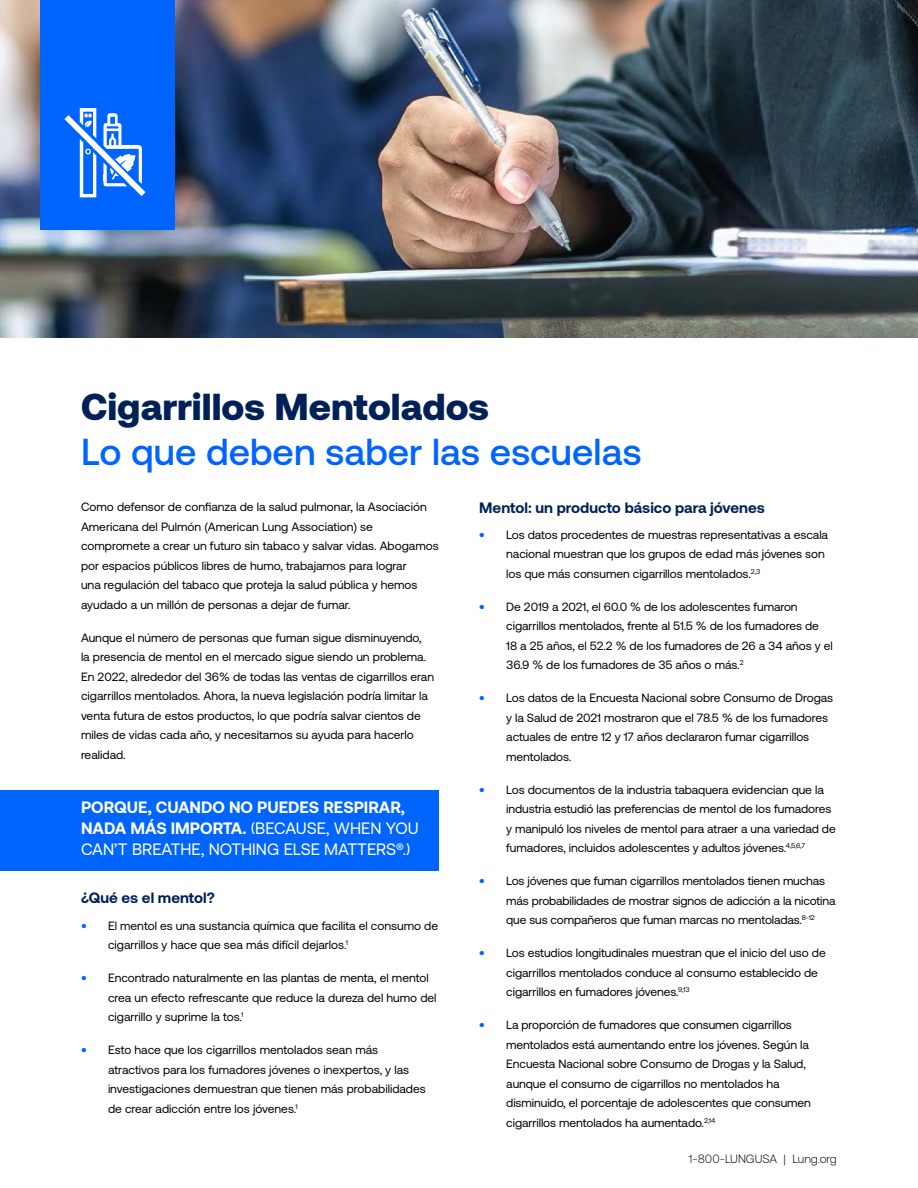
<style>
.page{position:relative;width:918px;height:1188px;background:#fff}
.page>*{position:absolute;margin:0;border:0;box-sizing:border-box;transform-origin:0 0}
.t1{font:500 37.5px "Aeonik";color:#0064ff}
.t2{font:900 37.5px "Aeonik";color:#002158}
.t3{font:16.5px/21px "Aeonik";color:#fff}
.t4{font:700 15px "Aeonik";color:#002158}
.t5{font:12px/19.5px "Aeonik";letter-spacing:-.005em;color:#000}
.t6{font:300 12px "Aeonik";color:#000}
.s1{font-weight:900;color:#0064ff}
.s2{font-weight:700}
</style>
<div class="page">
<div style="left:0;top:790px;width:439px;height:81px;background:#0064ff"></div>
<img style="left:0;top:0;width:918px;height:338px">
<div style="left:40px;top:0;width:136px;height:230px;background:#0064ff"></div>
<svg style="left:64px;top:108px;width:81px;height:89px"></svg>
<h1 class="t2" style="left:81px;top:384px;width:410px">Cigarrillos Mentolados</h1>
<h1 class="t1" style="left:81px;top:430px;width:562px">Lo que deben saber las escuelas</h1>
<p class="t5" style="left:81px;top:497px;width:359px">Como defensor de confianza de la salud pulmonar, la Asociación Americana del Pulmón (American Lung Association) se compromete a crear un futuro sin tabaco y salvar vidas. Abogamos por espacios públicos libres de humo, trabajamos para lograr<br>una regulación del tabaco que proteja la salud pública y hemos ayudado a un millón de personas a dejar de fumar.</p>
<p class="t5" style="left:81px;top:628px;width:355px">Aunque el número de personas que fuman sigue disminuyendo,<br>la presencia de mentol en el mercado sigue siendo un problema.<br>En 2022, alrededor del 36% de todas las ventas de cigarrillos eran cigarrillos mentolados. Ahora, la nueva legislación podría limitar la venta futura de estos productos, lo que podría salvar cientos de miles de vidas cada año, y necesitamos su ayuda para hacerlo realidad.</p>
<p class="t4" style="left:479px;top:499px;width:287px">Mentol: un producto básico para jóvenes</p>
<p class="t5" style="left:506px;top:525px;width:323px;text-indent:-27px"><span class="s1">•</span> Los datos procedentes de muestras representativas a escala nacional muestran que los grupos de edad más jóvenes son los que más consumen cigarrillos mentolados.<sup>2,3</sup></p>
<p class="t5" style="left:506px;top:597px;width:328px;text-indent:-27px"><span class="s1">•</span> De 2019 a 2021, el 60.0 % de los adolescentes fumaron cigarrillos mentolados, frente al 51.5 % de los fumadores de 18 a 25 años, el 52.2 % de los fumadores de 26 a 34 años y el 36.9 % de los fumadores de 35 años o más.<sup>2</sup></p>
<p class="t5" style="left:506px;top:688px;width:328px;text-indent:-27px"><span class="s1">•</span> Los datos de la Encuesta Nacional sobre Consumo de Drogas y la Salud de 2021 mostraron que el 78.5 % de los fumadores actuales de entre 12 y 17 años declararon fumar cigarrillos mentolados.</p>
<p class="t5" style="left:506px;top:780px;width:331px;text-indent:-27px"><span class="s1">•</span> Los documentos de la industria tabaquera evidencian que la industria estudió las preferencias de mentol de los fumadores y manipuló los niveles de mentol para atraer a una variedad de fumadores, incluidos adolescentes y adultos jóvenes.<sup>4,5,6,7</sup></p>
<p class="t5" style="left:506px;top:871px;width:331px;text-indent:-27px"><span class="s1">•</span> Los jóvenes que fuman cigarrillos mentolados tienen muchas más probabilidades de mostrar signos de adicción a la nicotina que sus compañeros que fuman marcas no mentoladas.<sup>8-12</sup></p>
<p class="t5" style="left:506px;top:943px;width:321px;text-indent:-27px"><span class="s1">•</span> Los estudios longitudinales muestran que el inicio del uso de cigarrillos mentolados conduce al consumo establecido de cigarrillos en fumadores jóvenes.<sup>9,13</sup></p>
<p class="t5" style="left:506px;top:1015px;width:306px;text-indent:-27px"><span class="s1">•</span> La proporción de fumadores que consumen cigarrillos mentolados está aumentando entre los jóvenes. Según la Encuesta Nacional sobre Consumo de Drogas y la Salud, aunque el consumo de cigarrillos no mentolados ha disminuido, el porcentaje de adolescentes que consumen cigarrillos mentolados ha aumentado.<sup>2,14</sup></p>
<h2 class="t3" style="left:81px;top:797px;width:339px"><span class="s2">PORQUE, CUANDO NO PUEDES RESPIRAR,<br>NADA MÁS IMPORTA.</span> (BECAUSE, WHEN YOU<br>CAN’T BREATHE, NOTHING ELSE MATTERS®.)</h2>
<p class="t4" style="left:81px;top:890px;width:135px">¿Qué es el mentol?</p>
<p class="t5" style="left:108px;top:916px;width:332px;text-indent:-27px"><span class="s1">•</span> El mentol es una sustancia química que facilita el consumo de cigarrillos y hace que sea más difícil dejarlos.<sup>1</sup></p>
<p class="t5" style="left:108px;top:968px;width:330px;text-indent:-27px"><span class="s1">•</span> Encontrado naturalmente en las plantas de menta, el mentol crea un efecto refrescante que reduce la dureza del humo del cigarrillo y suprime la tos.<sup>1</sup></p>
<p class="t5" style="left:108px;top:1040px;width:319px;text-indent:-27px"><span class="s1">•</span> Esto hace que los cigarrillos mentolados sean más atractivos para los fumadores jóvenes o inexpertos, y las investigaciones demuestran que tienen más probabilidades de crear adicción entre los jóvenes.<sup>1</sup></p>
<p class="t6" style="left:689px;top:1152px;width:150px">1-800-LUNGUSA | Lung.org</p>
</div>
